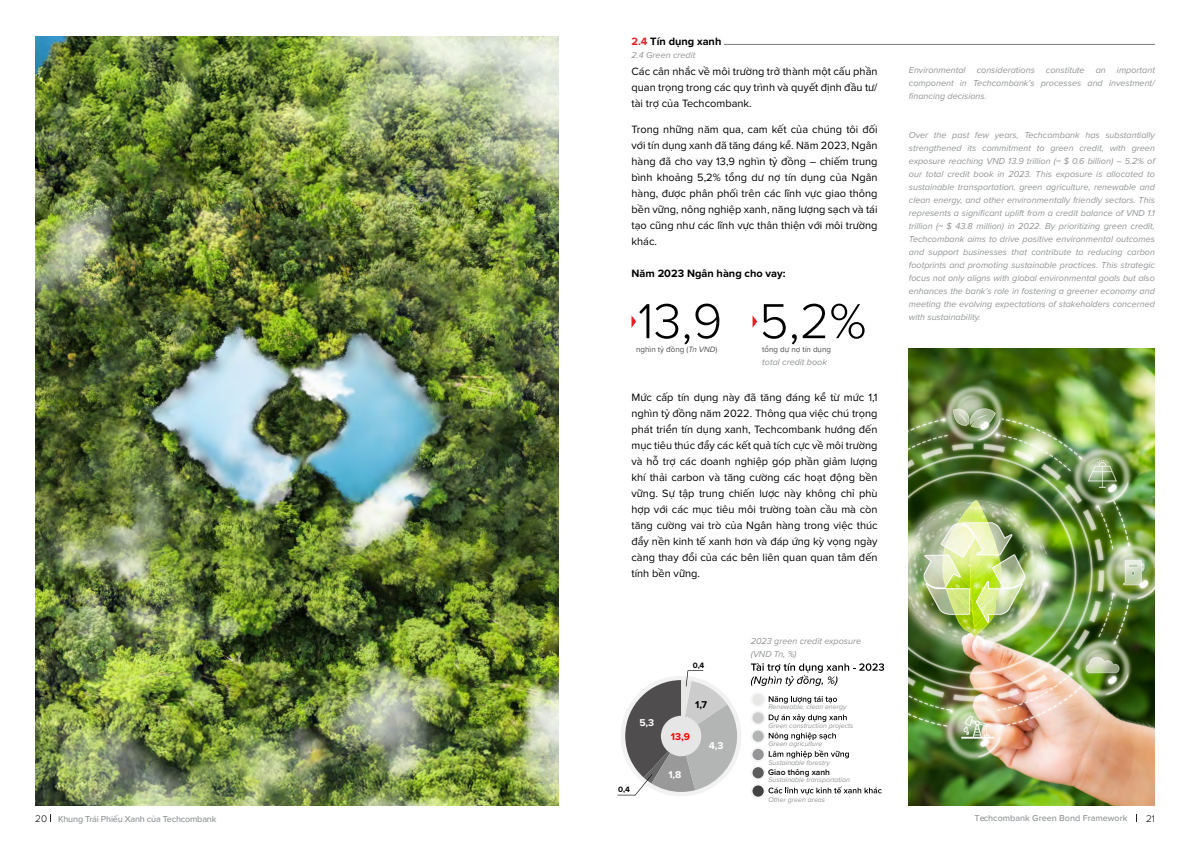
<style>
.page{position:relative;width:1191px;height:842px;background:#fff}
.page>*{position:absolute;margin:0;border:0;box-sizing:border-box;transform-origin:0 0}
.t1{font:300 51px "Proxima Nova";color:#000}
.t2{font:11px/16px "Proxima Nova";color:#000;text-align:justify}
.t3{font:700 11px "Proxima Nova";color:#000}
.t4{font:700 10.3px "Proxima Nova";color:#fff}
.t5{font:700 10.3px "Proxima Nova";color:#f00}
.t6{font:700 10.3px "Proxima Nova";color:#000}
.t7{font:300 10px "Proxima Nova";color:#000}
.t8{font:italic 9px/13px "Proxima Nova";color:#919496;text-align:justify}
.t9{font:500 9px "Proxima Nova";letter-spacing:-.02em;color:#909395}
.t10{font:500 9px "Proxima Nova";color:#919496}
.t11{font:600 8.4px "Proxima Nova";color:#000}
.t12{font:8px "Proxima Nova";color:#4f4d4d}
.t13{font:700 8px "Proxima Nova";color:#000}
.t14{font:italic 7px "Proxima Nova";color:#919496}
.s1{color:#ed1d24}
.s2{font-style:italic}
.s3{font-weight:300;font-size:10px;color:#000}
</style>
<div class="page">
<img style="left:35px;top:36px;width:523px;height:770px">
<hr style="left:724px;top:44px;width:431px;height:1px;background:#787878">
<img style="left:909px;top:348px;width:246px;height:458px">
<svg style="left:631px;top:315px;width:5px;height:13px"></svg>
<svg style="left:752px;top:315px;width:5px;height:13px"></svg>
<svg style="left:617px;top:670px;width:120px;height:125px"></svg>
<div style="left:750px;top:692px;width:15px;height:15px;background:#f5f5f5;border-radius:50%"></div>
<div style="left:752px;top:694px;width:11px;height:11px;background:#e8e8e6;border-radius:50%"></div>
<svg style="left:768px;top:696px;width:69px;height:7px"></svg>
<svg style="left:750px;top:710px;width:15px;height:15px"></svg>
<div style="left:752px;top:712px;width:11px;height:11px;background:#ccc;border-radius:50%"></div>
<svg style="left:768px;top:714px;width:78px;height:8px"></svg>
<svg style="left:750px;top:729px;width:15px;height:15px"></svg>
<div style="left:752px;top:731px;width:11px;height:11px;background:#b3b5b5;border-radius:50%"></div>
<svg style="left:768px;top:732px;width:68px;height:8px"></svg>
<svg style="left:750px;top:747px;width:15px;height:15px"></svg>
<div style="left:752px;top:749px;width:11px;height:11px;background:#969699;border-radius:50%"></div>
<svg style="left:768px;top:750px;width:81px;height:8px"></svg>
<svg style="left:750px;top:765px;width:15px;height:15px"></svg>
<div style="left:752px;top:767px;width:11px;height:11px;background:#5c5c5c;border-radius:50%"></div>
<svg style="left:750px;top:783px;width:15px;height:15px"></svg>
<div style="left:752px;top:785px;width:11px;height:12px;background:#424242;border-radius:50%"></div>
<svg style="left:768px;top:786px;width:113px;height:9px"></svg>
<svg style="left:751px;top:663px;width:133px;height:23px"></svg>
<p class="t3" style="left:631px;top:33px;width:91px"><span class="s1">2.4</span> Tín dụng xanh</p>
<p class="t8" style="left:631px;top:48px;width:65px">2.4 Green credit</p>
<p class="t2" style="left:631px;top:63px;width:247px">Các cân nhắc về môi trường trở thành một cấu phần quan trọng trong các quy trình và quyết định đầu tư/ tài trợ của Techcombank.</p>
<p class="t2" style="left:631px;top:121px;width:248px">Trong những năm qua, cam kết của chúng tôi đối với tín dụng xanh đã tăng đáng kể. Năm 2023, Ngân hàng đã cho vay 13,9 nghìn tỷ đồng – chiếm trung bình khoảng 5,2% tổng dư nợ tín dụng của Ngân hàng, được phân phối trên các lĩnh vực giao thông bền vững, nông nghiệp xanh, năng lượng sạch và tái tạo cũng như các lĩnh vực thân thiện với môi trường khác.</p>
<p class="t3" style="left:631px;top:265px;width:156px">Năm 2023 Ngân hàng cho vay:</p>
<h1 class="t1" style="left:638px;top:283px;width:230px">13,9 5,2%</h1>
<p class="t12" style="left:636px;top:344px;width:83px">nghìn tỷ đồng (<span class="s2">Tn VND</span>)</p>
<p class="t12" style="left:762px;top:344px;width:70px">tổng dự nợ tín dụng</p>
<p class="t8" style="left:762px;top:355px;width:66px">total credit book</p>
<p class="t2" style="left:631px;top:389px;width:248px">Mức cấp tín dụng này đã tăng đáng kể từ mức 1,1 nghìn tỷ đồng năm 2022. Thông qua việc chú trọng phát triển tín dụng xanh, Techcombank hướng đến mục tiêu thúc đẩy các kết quả tích cực về môi trường và hỗ trợ các doanh nghiệp góp phần giảm lượng khí thải carbon và tăng cường các hoạt động bền vững. Sự tập trung chiến lược này không chỉ phù hợp với các mục tiêu môi trường toàn cầu mà còn tăng cường vai trò của Ngân hàng trong việc thúc đẩy nền kinh tế xanh hơn và đáp ứng kỳ vọng ngày càng thay đổi của các bên liên quan quan tâm đến tính bền vững.</p>
<p class="t4" style="left:639px;top:715px;width:16px">5,3</p>
<p class="t13" style="left:618px;top:784px;width:13px">0,4</p>
<p class="t13" style="left:692px;top:660px;width:13px">0,4</p>
<p class="t6" style="left:695px;top:697px;width:13px">1,7</p>
<p class="t5" style="left:671px;top:728px;width:21px">13,9</p>
<p class="t4" style="left:668px;top:766px;width:15px">1,8</p>
<p class="t4" style="left:708px;top:738px;width:16px">4,3</p>
<p class="t8" style="left:751px;top:634px;width:112px">2023 green credit exposure (VND Tn, %)</p>
<p class="t14" style="left:768px;top:702px;width:80px">Renewable, clean energy</p>
<p class="t14" style="left:768px;top:721px;width:87px">Green construction projects</p>
<p class="t14" style="left:768px;top:739px;width:55px">Green agriculture</p>
<p class="t14" style="left:768px;top:758px;width:63px">Sustainable forestry</p>
<p class="t14" style="left:768px;top:775px;width:83px">Sustainable transportation</p>
<p class="t14" style="left:768px;top:795px;width:58px">Other green areas</p>
<p class="t11" style="left:768px;top:766px;width:63px">Giao thông xanh</p>
<p class="t8" style="left:909px;top:63px;width:247px">Environmental considerations constitute an important component in Techcombank’s processes and investment/ financing decisions.</p>
<p class="t8" style="left:909px;top:128px;width:248px">Over the past few years, Techcombank has substantially strengthened its commitment to green credit, with green exposure reaching VND 13.9 trillion (~ $ 0.6 billion) – 5.2% of our total credit book in 2023. This exposure is allocated to sustainable transportation, green agriculture, renewable and clean energy, and other environmentally friendly sectors. This represents a significant uplift from a credit balance of VND 1.1 trillion (~ $ 43.8 million) in 2022. By prioritizing green credit, Techcombank aims to drive positive environmental outcomes and support businesses that contribute to reducing carbon footprints and promoting sustainable practices. This strategic focus not only aligns with global environmental goals but also enhances the bank’s role in fostering a greener economy and meeting the evolving expectations of stakeholders concerned with sustainability.</p>
<p class="t9" style="left:35px;top:812px;width:183px"><span class="s3">20</span> Khung Trái Phiếu Xanh của Techcombank</p>
<p class="t10" style="left:974px;top:811px;width:154px">Techcombank Green Bond Framework</p>
<p class="t7" style="left:1146px;top:811px;width:10px">21</p>
</div>
